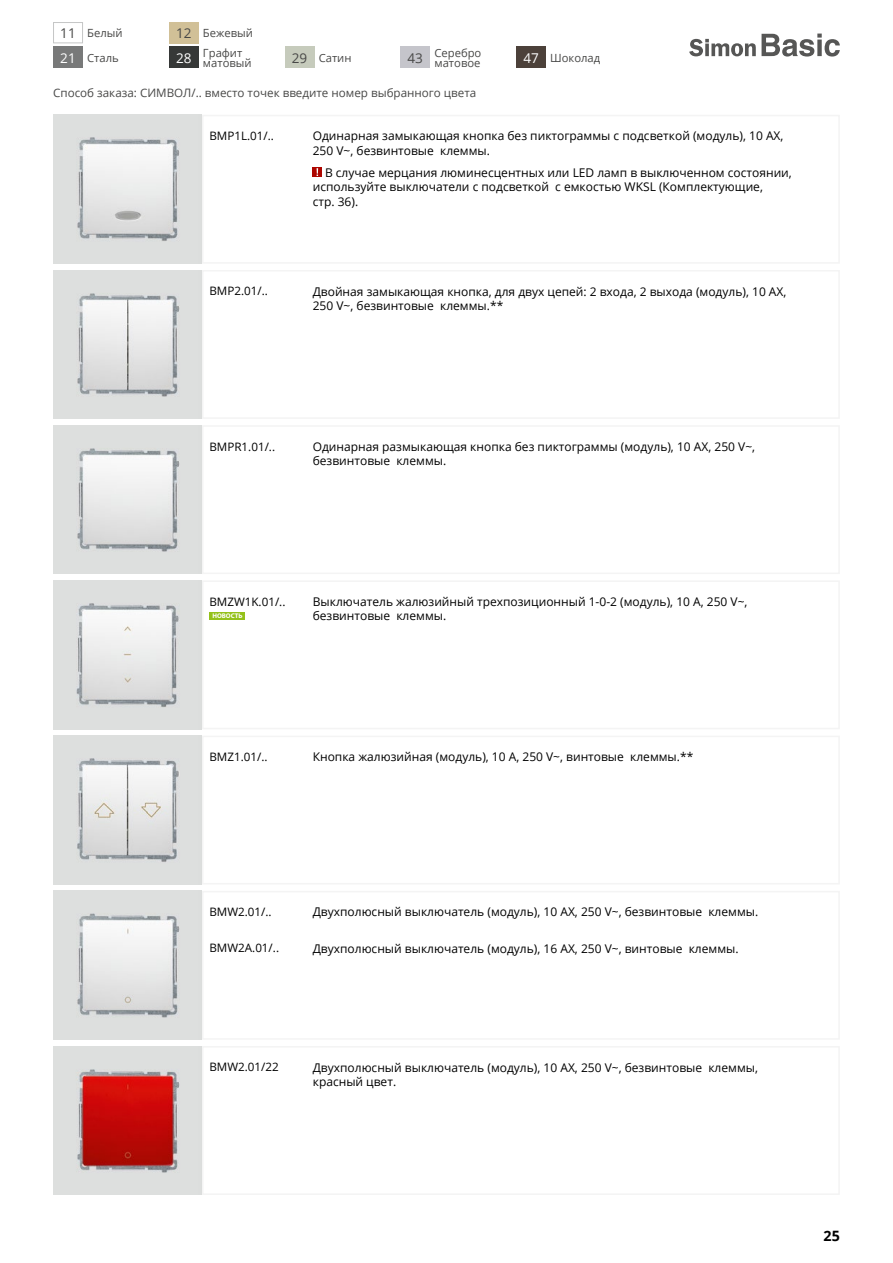
<style>
.page{position:relative;width:893px;height:1263px;background:#fff}
.page>*{position:absolute;margin:0;border:0;box-sizing:border-box;transform-origin:0 0}
.t1{font:700 14.25px "Open Sans";color:#000}
.t2{font:13.5px "Open Sans";color:#484847}
.t3{font:13.5px "Open Sans";color:#fff}
.t4{font:12px/14.4px "Open Sans";color:#000}
.t5{font:11.7px "Open Sans";color:#000}
.t6{font:11.7px "Open Sans";color:#484847}
.t7{font:11.25px/10.5px "Open Sans";color:#484847}
.t8{font:700 6.75px "Myriad Pro";color:#fff}
.s1{font-size:13.5px}
</style>
<div class="page">
<svg style="left:689px;top:34px;width:151px;height:23px"></svg>
<div style="left:169px;top:22px;width:30px;height:21px;background:#d1c097"></div>
<div style="left:53px;top:47px;width:30px;height:21px;background:#787979"></div>
<div style="left:169px;top:47px;width:30px;height:21px;background:#363837"></div>
<div style="left:285px;top:47px;width:29px;height:21px;background:#c6cbbc"></div>
<div style="left:400px;top:47px;width:30px;height:21px;background:#c5c5cb"></div>
<div style="left:516px;top:47px;width:30px;height:21px;background:#4c413a"></div>
<div style="left:53px;top:22px;width:30px;height:21px;border:1px solid #c5c6c6"></div>
<img style="left:53px;top:115px;width:149px;height:148px">
<svg style="left:313px;top:168px;width:9px;height:9px"></svg>
<div style="left:202px;top:115px;width:638px;height:149px;border:2px solid #f4f4f4"></div>
<img style="left:53px;top:270px;width:149px;height:149px">
<div style="left:202px;top:270px;width:638px;height:149px;border:2px solid #f4f4f4"></div>
<img style="left:53px;top:425px;width:149px;height:149px">
<div style="left:202px;top:425px;width:638px;height:149px;border:2px solid #f4f4f4"></div>
<img style="left:53px;top:580px;width:149px;height:149px">
<div style="left:210px;top:612px;width:35px;height:8px;background:#94c11a"></div>
<div style="left:202px;top:580px;width:638px;height:149px;border:2px solid #f4f4f4"></div>
<img style="left:53px;top:736px;width:149px;height:148px">
<div style="left:202px;top:736px;width:638px;height:148px;border:2px solid #f4f4f4"></div>
<img style="left:53px;top:891px;width:149px;height:148px">
<div style="left:202px;top:891px;width:638px;height:149px;border:2px solid #f4f4f4"></div>
<img style="left:53px;top:1046px;width:149px;height:149px">
<div style="left:202px;top:1046px;width:638px;height:149px;border:2px solid #f4f4f4"></div>
<p class="t2" style="left:176px;top:24px;width:17px">12</p>
<p class="t7" style="left:60px;top:27px;width:64px"><span class="s1">11</span> Белый</p>
<p class="t7" style="left:87px;top:52px;width:33px">Сталь</p>
<p class="t7" style="left:203px;top:47px;width:50px">Графит матовый</p>
<p class="t7" style="left:319px;top:52px;width:34px">Сатин</p>
<p class="t7" style="left:434px;top:47px;width:49px">Серебро матовое</p>
<p class="t7" style="left:550px;top:52px;width:52px">Шоколад</p>
<p class="t7" style="left:203px;top:27px;width:51px">Бежевый</p>
<p class="t3" style="left:60px;top:48px;width:17px">21</p>
<p class="t3" style="left:176px;top:48px;width:17px">28</p>
<p class="t2" style="left:292px;top:48px;width:17px">29</p>
<p class="t2" style="left:408px;top:48px;width:17px">43</p>
<p class="t3" style="left:523px;top:48px;width:17px">47</p>
<p class="t6" style="left:53px;top:84px;width:425px">Способ заказа: СИМВОЛ/.. вместо точек введите номер выбранного цвета</p>
<p class="t5" style="left:209px;top:128px;width:66px">BMP1L.01/..</p>
<p class="t4" style="left:313px;top:129px;width:472px">Одинарная замыкающая кнопка без пиктограммы с подсветкой (модуль), 10 АХ,<br>250 V~, безвинтовые клеммы.</p>
<p class="t4" style="left:313px;top:165px;width:481px;text-indent:12px">В случае мерцания люминесцентных или LED ламп в выключенном состоянии, используйте выключатели с подсветкой с емкостью WKSL (Комплектующие,<br>стр. 36).</p>
<p class="t5" style="left:209px;top:283px;width:60px">BMP2.01/..</p>
<p class="t4" style="left:313px;top:284px;width:475px">Двойная замыкающая кнопка, для двух цепей: 2 входа, 2 выхода (модуль), 10 АХ,<br>250 V~, безвинтовые клеммы.**</p>
<p class="t5" style="left:209px;top:438px;width:67px">BMPR1.01/..</p>
<p class="t4" style="left:313px;top:439px;width:444px">Одинарная размыкающая кнопка без пиктограммы (модуль), 10 АХ, 250 V~, безвинтовые клеммы.</p>
<p class="t5" style="left:209px;top:593px;width:78px">BMZW1K.01/..</p>
<p class="t8" style="left:212px;top:612px;width:32px">НОВОСТЬ</p>
<p class="t4" style="left:313px;top:594px;width:436px">Выключатель жалюзийный трехпозиционный 1-0-2 (модуль), 10 A, 250 V~, безвинтовые клеммы.</p>
<p class="t5" style="left:209px;top:749px;width:60px">BMZ1.01/..</p>
<p class="t4" style="left:313px;top:749px;width:382px">Кнопка жалюзийная (модуль), 10 A, 250 V~, винтовые клеммы.**</p>
<p class="t5" style="left:209px;top:904px;width:64px">BMW2.01/..</p>
<p class="t4" style="left:313px;top:904px;width:447px">Двухполюсный выключатель (модуль), 10 AX, 250 V~, безвинтовые клеммы.</p>
<p class="t5" style="left:209px;top:940px;width:71px">BMW2A.01/..</p>
<p class="t4" style="left:313px;top:941px;width:427px">Двухполюсный выключатель (модуль), 16 AX, 250 V~, винтовые клеммы.</p>
<p class="t5" style="left:209px;top:1059px;width:71px">BMW2.01/22</p>
<p class="t4" style="left:313px;top:1060px;width:447px">Двухполюсный выключатель (модуль), 10 AX, 250 V~, безвинтовые клеммы, красный цвет.</p>
<p class="t1" style="left:823px;top:1226px;width:18px">25</p>
</div>
